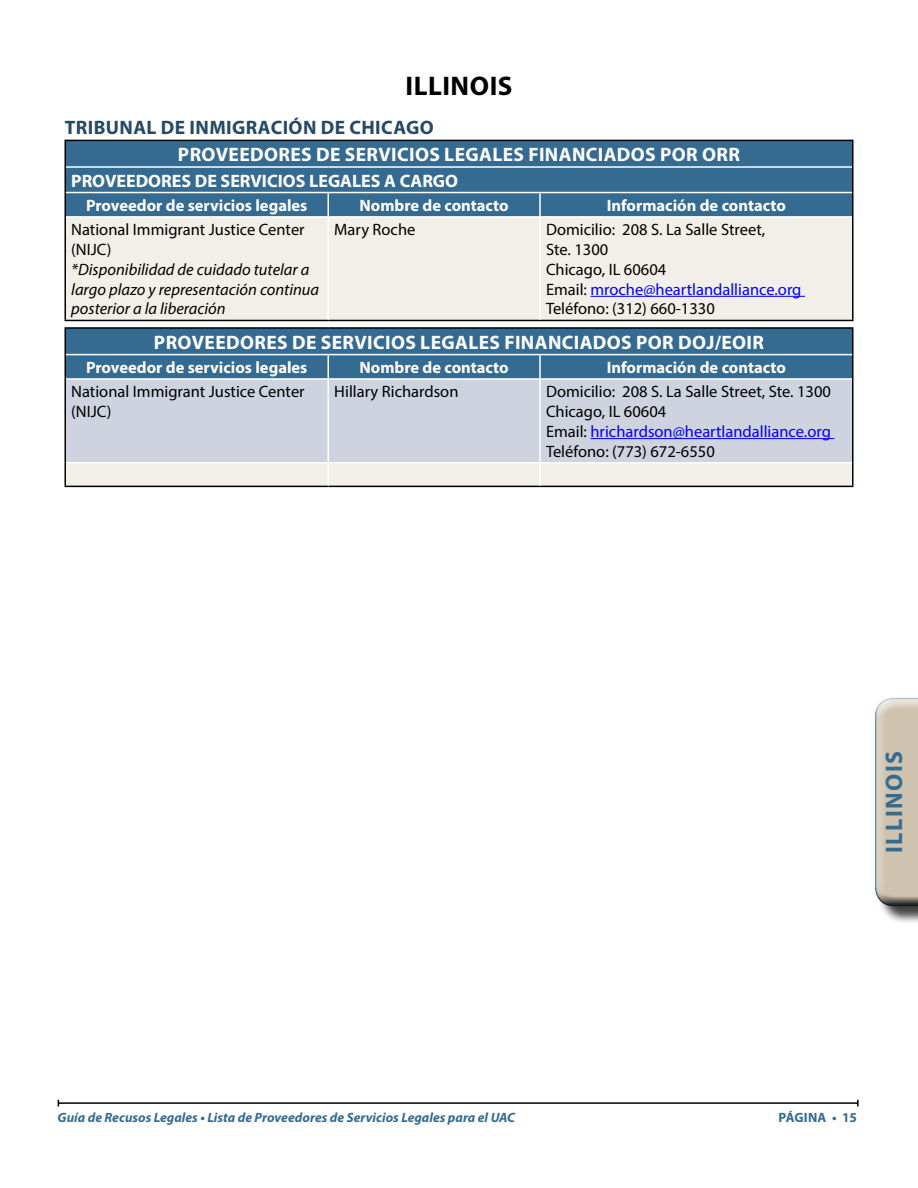
<style>
.page{position:relative;width:918px;height:1188px;background:#fff}
.page>*{position:absolute;margin:0;border:0;box-sizing:border-box;transform-origin:0 0}
.Text_style{font:700 27px "Myriad Pro";letter-spacing:.02em;color:#000}
.Text_style-2{font:700 24px "Myriad Pro";letter-spacing:.06em;color:#356b91}
.Providers_heading_Sp{font:700 19.5px "Myriad Pro";letter-spacing:.02em;color:#fff}
.Text_style-3{font:700 19.5px "Myriad Pro";letter-spacing:.02em;color:#264a64}
.Incare_and_Postrelea{font:700 18px "Myriad Pro";color:#fff}
.Text_style-4{font:16.5px/19.8px "Myriad Pro";color:#000}
.Table_headins{font:700 16.5px "Myriad Pro";color:#fff}
.Text_style-5{font:italic 16.5px/19.8px "Myriad Pro";color:#000}
.t1{font:italic 700 13.5px "Myriad Pro";color:#356b91}
.t2{font:700 13.5px "Myriad Pro";letter-spacing:.01em;color:#356b91}
.s1{font-style:normal}
.s2{color:#00f}
</style>
<div class="page">
<hr style="left:58px;top:1102px;width:800px;height:2px;background:#000">
<div style="left:66px;top:141px;width:786px;height:75px;background:#356b91"></div>
<div style="left:66px;top:218px;width:786px;height:102px;background:#f2efe9"></div>
<hr style="left:64px;top:140px;width:264px;height:1px;background:#000">
<hr style="left:64px;top:141px;width:2px;height:26px;background:#000">
<hr style="left:328px;top:140px;width:212px;height:1px;background:#000">
<hr style="left:540px;top:140px;width:314px;height:1px;background:#000">
<hr style="left:852px;top:141px;width:2px;height:26px;background:#000">
<hr style="left:64px;top:167px;width:2px;height:26px;background:#000">
<hr style="left:852px;top:167px;width:2px;height:26px;background:#000">
<hr style="left:64px;top:193px;width:2px;height:24px;background:#000">
<hr style="left:852px;top:193px;width:2px;height:24px;background:#000">
<hr style="left:64px;top:217px;width:2px;height:103px;background:#000">
<hr style="left:852px;top:217px;width:2px;height:103px;background:#000">
<hr style="left:64px;top:320px;width:264px;height:1px;background:#000">
<hr style="left:328px;top:320px;width:212px;height:1px;background:#000">
<hr style="left:540px;top:320px;width:314px;height:1px;background:#000">
<hr style="left:327px;top:193px;width:2px;height:23px;background:#fff">
<hr style="left:539px;top:193px;width:2px;height:23px;background:#fff">
<hr style="left:327px;top:218px;width:2px;height:102px;background:#fff">
<hr style="left:539px;top:218px;width:2px;height:102px;background:#fff">
<hr style="left:66px;top:166px;width:262px;height:2px;background:#fff">
<hr style="left:328px;top:166px;width:212px;height:2px;background:#fff">
<hr style="left:540px;top:166px;width:312px;height:2px;background:#fff">
<hr style="left:66px;top:192px;width:262px;height:1px;background:#fff">
<hr style="left:328px;top:192px;width:212px;height:1px;background:#fff">
<hr style="left:540px;top:192px;width:312px;height:1px;background:#fff">
<hr style="left:590px;top:296px;width:215px;height:1px;background:#00f">
<div style="left:65px;top:328px;width:788px;height:27px;background:#356b91"></div>
<div style="left:66px;top:355px;width:786px;height:23px;background:#356b91"></div>
<div style="left:66px;top:380px;width:786px;height:82px;background:#ced3df"></div>
<div style="left:66px;top:464px;width:786px;height:22px;background:#f2efe9"></div>
<hr style="left:64px;top:327px;width:264px;height:2px;background:#000">
<hr style="left:64px;top:329px;width:2px;height:26px;background:#000">
<hr style="left:328px;top:327px;width:212px;height:2px;background:#000">
<hr style="left:540px;top:327px;width:314px;height:2px;background:#000">
<hr style="left:852px;top:329px;width:2px;height:26px;background:#000">
<hr style="left:64px;top:355px;width:2px;height:24px;background:#000">
<hr style="left:852px;top:355px;width:2px;height:24px;background:#000">
<hr style="left:64px;top:379px;width:2px;height:84px;background:#000">
<hr style="left:852px;top:379px;width:2px;height:84px;background:#000">
<hr style="left:64px;top:463px;width:2px;height:23px;background:#000">
<hr style="left:852px;top:463px;width:2px;height:23px;background:#000">
<hr style="left:64px;top:486px;width:264px;height:1px;background:#000">
<hr style="left:328px;top:486px;width:212px;height:1px;background:#000">
<hr style="left:540px;top:486px;width:314px;height:1px;background:#000">
<hr style="left:327px;top:355px;width:2px;height:23px;background:#fff">
<hr style="left:539px;top:355px;width:2px;height:23px;background:#fff">
<hr style="left:327px;top:380px;width:2px;height:82px;background:#fff">
<hr style="left:539px;top:380px;width:2px;height:82px;background:#fff">
<hr style="left:327px;top:464px;width:2px;height:22px;background:#fff">
<hr style="left:539px;top:464px;width:2px;height:22px;background:#fff">
<hr style="left:66px;top:354px;width:262px;height:1px;background:#fff">
<hr style="left:328px;top:354px;width:212px;height:1px;background:#fff">
<hr style="left:540px;top:354px;width:312px;height:1px;background:#fff">
<hr style="left:590px;top:438px;width:244px;height:1px;background:#00f">
<div style="left:877px;top:699px;width:41px;height:226px;background:#000;opacity:.75"></div>
<div style="left:869px;top:690px;width:49px;height:218px;background:#000;opacity:.75"></div>
<p class="Text_style" style="left:405px;top:69px;width:109px">ILLINOIS</p>
<p class="Text_style-3" style="left:65px;top:114px;width:371px">TRIBUNAL DE INMIGRACIÓN DE CHICAGO</p>
<p class="Providers_heading_Sp" style="left:178px;top:142px;width:564px">PROVEEDORES DE SERVICIOS LEGALES FINANCIADOS POR ORR</p>
<p class="Incare_and_Postrelea" style="left:71px;top:169px;width:388px">PROVEEDORES DE SERVICIOS LEGALES A CARGO</p>
<p class="Table_headins" style="left:86px;top:195px;width:223px">Proveedor de servicios legales</p>
<p class="Table_headins" style="left:359px;top:195px;width:151px">Nombre de contacto</p>
<p class="Table_headins" style="left:607px;top:195px;width:181px">Información de contacto</p>
<p class="Text_style-5" style="left:71px;top:220px;width:249px"><span class="s1">National Immigrant Justice Center (NIJC)<br></span>*Disponibilidad de cuidado tutelar a largo plazo y representación continua posterior a la liberación</p>
<p class="Text_style-4" style="left:334px;top:220px;width:83px">Mary Roche</p>
<p class="Text_style-4" style="left:546px;top:220px;width:257px">Domicilio: 208 S. La Salle Street,<br>Ste. 1300<br>Chicago, IL 60604<br>Email: <span class="s2">mroche@heartlandalliance.org<br></span>Teléfono: (312) 660-1330</p>
<p class="Providers_heading_Sp" style="left:154px;top:329px;width:612px">PROVEEDORES DE SERVICIOS LEGALES FINANCIADOS POR DOJ/EOIR</p>
<p class="Table_headins" style="left:86px;top:357px;width:223px">Proveedor de servicios legales</p>
<p class="Table_headins" style="left:359px;top:357px;width:151px">Nombre de contacto</p>
<p class="Table_headins" style="left:607px;top:357px;width:181px">Información de contacto</p>
<p class="Text_style-4" style="left:71px;top:382px;width:235px">National Immigrant Justice Center (NIJC)</p>
<p class="Text_style-4" style="left:334px;top:382px;width:126px">Hillary Richardson</p>
<p class="Text_style-4" style="left:546px;top:382px;width:286px">Domicilio: 208 S. La Salle Street, Ste. 1300<br>Chicago, IL 60604<br>Email: <span class="s2">hrichardson@heartlandalliance.org </span>Teléfono: (773) 672-6550</p>
<p class="Text_style-2" style="left:879px;top:853px;width:103px;rotate:-90deg">ILLINOIS</p>
<p class="t1" style="left:58px;top:1109px;width:459px">Guía de Recusos Legales • Lista de Proveedores de Servicios Legales para el UAC</p>
<p class="t2" style="left:778px;top:1109px;width:80px">PÁGINA • 15</p>
</div>
